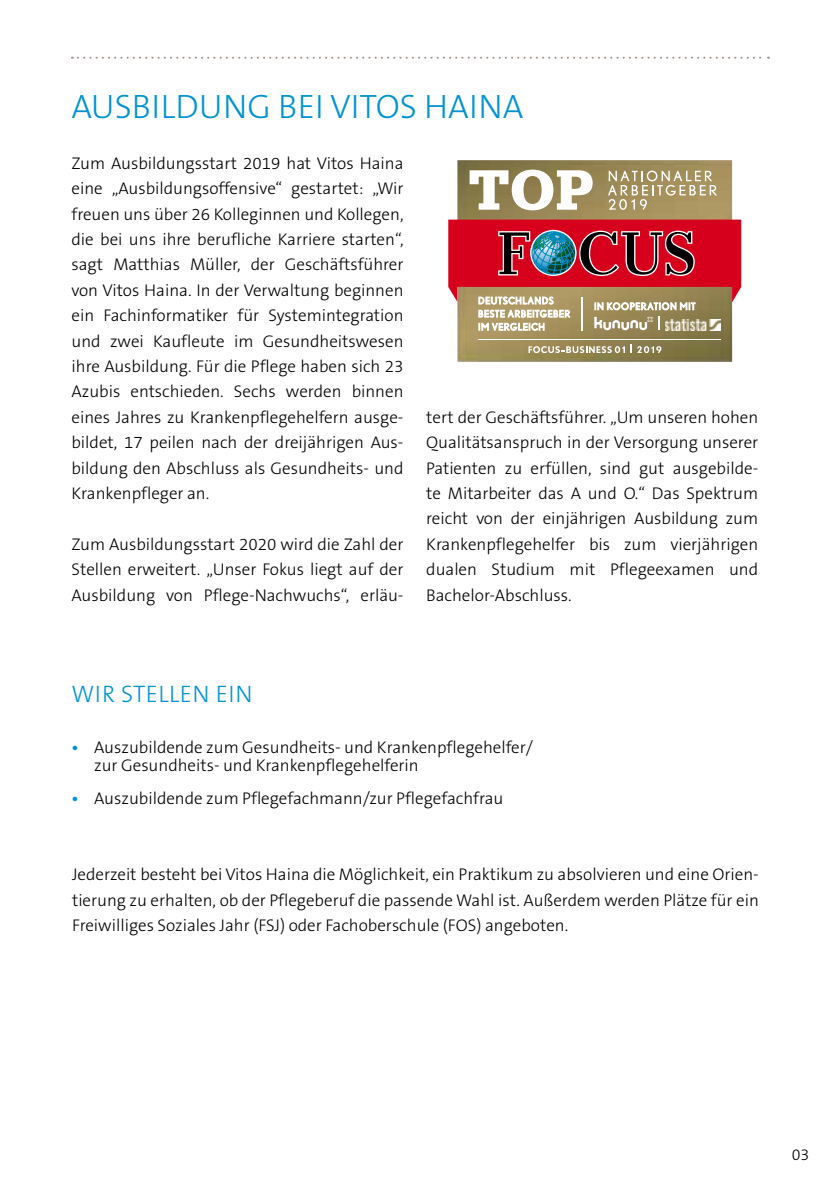
<style>
.page{position:relative;width:840px;height:1191px;background:#fff}
.page>*{position:absolute;margin:0;border:0;box-sizing:border-box;transform-origin:0 0}
.t1{font:300 34px "The Sans B3";color:#0093d1}
.t2{font:300 24px "The Sans B3";letter-spacing:.02em;color:#0093d1}
.t3{font:300 17px/25.4px "The Sans B3";color:#000;text-align:justify}
.t4{font:300 16px "The Sans B3";color:#000}
.s1{font-family:"The Sans B6";font-weight:600;color:#0093d1}
</style>
<div class="page">
<svg style="left:72px;top:57px;width:696px;height:2px"></svg>
<img style="left:457px;top:160px;width:274px;height:202px">
<svg style="left:607px;top:171px;width:109px;height:39px;background:#b6a57a"></svg>
<svg style="left:469px;top:170px;width:123px;height:40px"></svg>
<svg style="left:448px;top:220px;width:292px;height:110px;background:#b7504f"></svg>
<img style="left:665px;top:320px;width:55px;height:10px">
<hr style="left:478px;top:338px;width:242px;height:1px;background:#fff">
<svg style="left:528px;top:346px;width:96px;height:7px"></svg>
<svg style="left:630px;top:344px;width:31px;height:9px"></svg>
<h1 class="t1" style="left:71px;top:89px;width:453px">AUSBILDUNG BEI VITOS HAINA</h1>
<p class="t3" style="left:71px;top:151px;width:333px">Zum Ausbildungsstart 2019 hat Vitos Haina eine „Ausbildungsoffensive“ gestartet: „Wir freuen uns über 26 Kolleginnen und Kollegen, die bei uns ihre berufliche Karriere starten“, sagt Matthias Müller, der Geschäftsführer von Vitos Haina. In der Verwaltung beginnen ein Fachinformatiker für Systemintegration und zwei Kaufleute im Gesundheitswesen ihre Ausbildung. Für die Pflege haben sich 23<br>Azubis entschieden. Sechs werden binnen eines Jahres zu Krankenpflegehelfern ausge&shy;bildet, 17 peilen nach der dreijährigen Aus&shy;bildung den Abschluss als Gesundheits- und Krankenpfleger an.</p>
<p class="t3" style="left:71px;top:532px;width:333px">Zum Ausbildungsstart 2020 wird die Zahl der Stellen erweitert. „Unser Fokus liegt auf der Ausbildung von Pflege-Nachwuchs“, erläu-</p>
<p class="t3" style="left:426px;top:405px;width:333px">tert der Geschäftsführer. „Um unseren hohen Qualitätsanspruch in der Versorgung unserer Patienten zu erfüllen, sind gut ausgebilde&shy;te Mitarbeiter das A und O.“ Das Spektrum reicht von der einjährigen Ausbildung zum Krankenpflegehelfer bis zum vierjährigen dualen Studium mit Pflegeexamen und Bachelor-Abschluss.</p>
<h2 class="t2" style="left:71px;top:682px;width:183px">WIR STELLEN EIN</h2>
<p class="t3" style="left:94px;top:739px;width:440px;line-height:18px;text-indent:-23px"><span class="s1">•</span> Auszubildende zum Gesundheits- und Krankenpflegehelfer/ zur Gesundheits- und Krankenpflegehelferin</p>
<p class="t3" style="left:71px;top:786px;width:433px"><span class="s1">•</span> Auszubildende zum Pflegefachmann/zur Pflegefachfrau</p>
<p class="t3" style="left:72px;top:862px;width:688px">Jederzeit besteht bei Vitos Haina die Möglichkeit, ein Praktikum zu absolvieren und eine Orien&shy;tierung zu erhalten, ob der Pflegeberuf die passende Wahl ist. Außerdem werden Plätze für ein Freiwilliges Soziales Jahr (FSJ) oder Fachoberschule (FOS) angeboten.</p>
<p class="t4" style="left:791px;top:1146px;width:19px">03</p>
</div>
